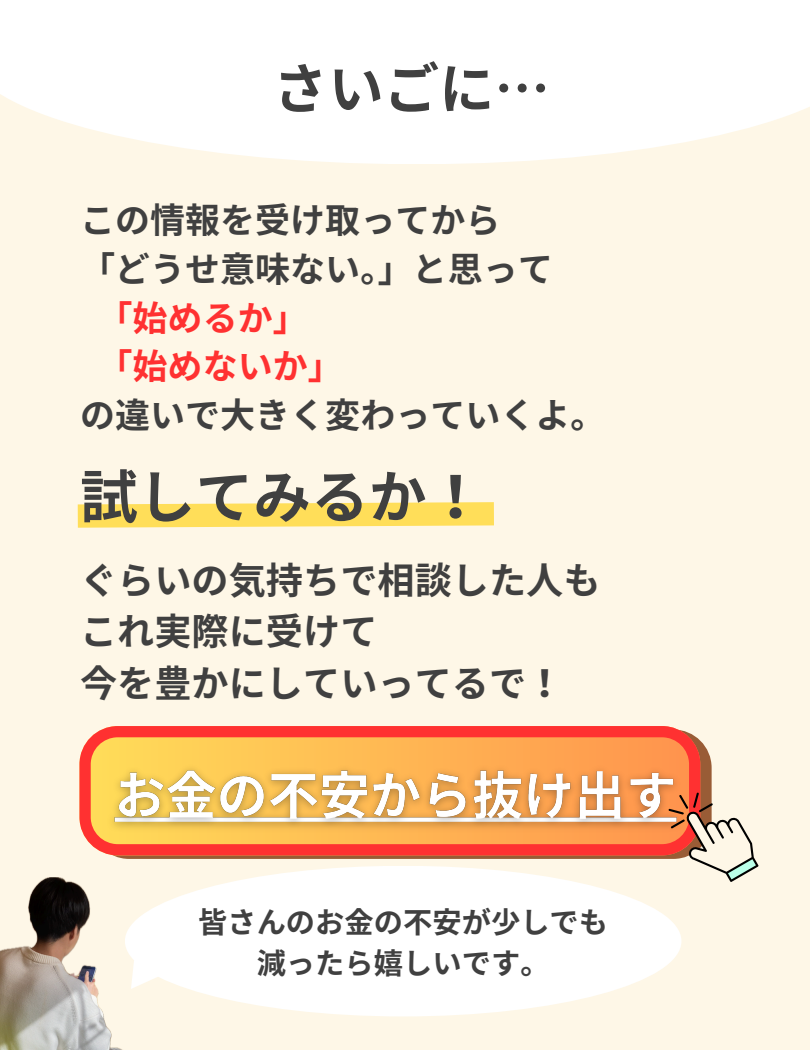
<style>
.page{position:relative;width:810px;height:1050px;background:#fef7e7}
.page>*{position:absolute;margin:0;border:0;box-sizing:border-box;transform-origin:0 0}
.t1{font:700 57.8px "Noto Sans JP";color:#404040}
.t2{font:700 55.4px "Noto Sans JP";color:#404040}
.t3{font:700 37.2px/51.8px "Noto Sans JP";color:#404040}
.t4{font:700 35px "Noto Sans JP";color:#404040}
.t5{font:700 35px "Noto Sans JP";color:#ff3131}
.t6{font:700 29.3px "Noto Sans JP";color:#404040}
</style>
<div class="page">
<div style="left:91px;top:730px;width:621px;height:129px;background:linear-gradient(to right,#995c36,#995c36);border-radius:38px"></div>
<svg style="left:79px;top:726px;width:621px;height:129px;background:#fe7a46"></svg>
<img style="left:102px;top:755px;width:584px;height:82px">
<svg style="left:668px;top:793px;width:90px;height:89px"></svg>
<img style="left:0;top:878px;width:130px;height:172px">
<div style="left:125px;top:866px;width:556px;height:150px;background:#fff;border-radius:50%"></div>
<svg style="left:131px;top:957px;width:48px;height:32px"></svg>
<div style="left:0;top:0;width:810px;height:164px;background:#fff"></div>
<svg style="left:77px;top:502px;width:417px;height:26px;background:#fee068"></svg>
<h1 class="t2" style="left:261px;top:33px;width:278px">さいごに…</h1>
<h3 class="t2" style="left:273px;top:45px;width:278px">さいごに…</h3>
<p class="t4" style="left:80px;top:192px;width:422px">この情報を受け取ってから</p>
<p class="t4" style="left:80px;top:241px;width:474px">「どうせ意味ない。」と思って</p>
<p class="t5" style="left:98px;top:290px;width:212px">「始めるか」</p>
<p class="t5" style="left:98px;top:339px;width:247px">「始めないか」</p>
<p class="t4" style="left:80px;top:388px;width:527px">の違いで大きく変わっていくよ。</p>
<p class="t1" style="left:80px;top:451px;width:406px">試してみるか！</p>
<p class="t3" style="left:80px;top:552px;width:522px">ぐらいの気持ちで相談した人もこれ実際に受けて<br>今を豊かにしていってるで！</p>
<h3 class="t6" style="left:198px;top:899px;width:412px">皆さんのお金の不安が少しでも</h3>
<h1 class="t6" style="left:257px;top:940px;width:294px">減ったら嬉しいです。</h1>
</div>
